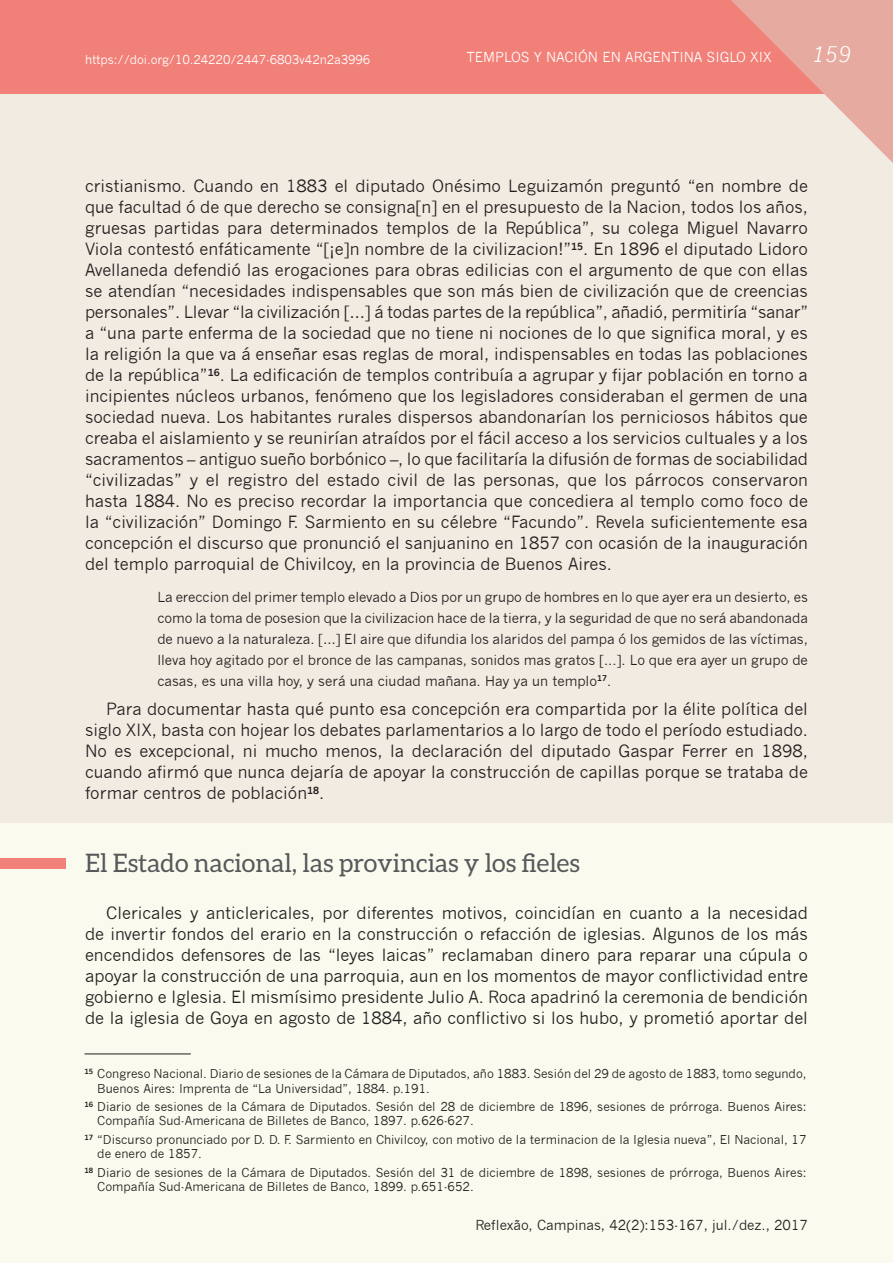
<style>
.page{position:relative;width:893px;height:1263px;background:#fff}
.page>*{position:absolute;margin:0;border:0;box-sizing:border-box;transform-origin:0 0}
.t1{font:25.5px "Aleo";color:#57585a}
.t2{font:italic 21px "News Gothic";color:#fff}
.t3{font:16.5px/21px "News Gothic";color:#231f20;text-align:justify}
.t4{font:13.5px/21px "News Gothic";color:#231f20;text-align:justify}
.t5{font:13.5px "News Gothic";color:#fff}
.t6{font:12px/14.2px "News Gothic";color:#231f20}
.t7{font:12px "News Gothic";letter-spacing:-.01em;color:#fff}
</style>
<div class="page">
<div style="left:0;top:0;width:893px;height:93px;background:#f18078"></div>
<svg style="left:723px;top:0;width:170px;height:170px"></svg>
<div style="left:1px;top:824px;width:892px;height:439px;background:#fbfaee"></div>
<hr style="left:85px;top:1053px;width:106px;height:1px;background:#231f20">
<div style="left:0;top:858px;width:66px;height:11px;background:#f18078"></div>
<p class="t7" style="left:85px;top:53px;width:287px">https://doi.org/10.24220/2447-6803v42n2a3996</p>
<p class="t5" style="left:466px;top:49px;width:307px">TEMPLOS Y NACIÓN EN ARGENTINA SIGLO XIX</p>
<p class="t2" style="left:812px;top:42px;width:41px">159</p>
<p class="t3" style="left:85px;top:176px;width:725px">cristianismo. Cuando en 1883 el diputado Onésimo Leguizamón preguntó “en nombre de que facultad ó de que derecho se consigna[n] en el presupuesto de la Nacion, todos los años, gruesas partidas para determinados templos de la República”, su colega Miguel Navarro Viola contestó enfáticamente “[¡e]n nombre de la civilizacion!”<sup>15</sup>. En 1896 el diputado Lidoro Avellaneda defendió las erogaciones para obras edilicias con el argumento de que con ellas se atendían “necesidades indispensables que son más bien de civilización que de creencias personales”. Llevar “la civilización […] á todas partes de la república”, añadió, permitiría “sanar” a “una parte enferma de la sociedad que no tiene ni nociones de lo que significa moral, y es la religión la que va á enseñar esas reglas de moral, indispensables en todas las poblaciones de la república”<sup>16</sup>. La edificación de templos contribuía a agrupar y fijar población en torno a incipientes núcleos urbanos, fenómeno que los legisladores consideraban el germen de una sociedad nueva. Los habitantes rurales dispersos abandonarían los perniciosos hábitos que creaba el aislamiento y se reunirían atraídos por el fácil acceso a los servicios cultuales y a los sacramentos – antiguo sueño borbónico –, lo que facilitaría la difusión de formas de sociabilidad “civilizadas” y el registro del estado civil de las personas, que los párrocos conservaron hasta 1884. No es preciso recordar la importancia que concediera al templo como foco de la “civilización” Domingo F. Sarmiento en su célebre “Facundo”. Revela suficientemente esa concepción el discurso que pronunció el sanjuanino en 1857 con ocasión de la inauguración del templo parroquial de Chivilcoy, en la provincia de Buenos Aires.</p>
<p class="t4" style="left:157px;top:586px;width:652px">La ereccion del primer templo elevado a Dios por un grupo de hombres en lo que ayer era un desierto, es como la toma de posesion que la civilizacion hace de la tierra, y la seguridad de que no será abandonada de nuevo a la naturaleza. […] El aire que difundia los alaridos del pampa ó los gemidos de las víctimas, lleva hoy agitado por el bronce de las campanas, sonidos mas gratos [...]. Lo que era ayer un grupo de casas, es una villa hoy, y será una ciudad mañana. Hay ya un templo<sup>17</sup>.</p>
<p class="t3" style="left:85px;top:699px;width:724px;text-indent:21px">Para documentar hasta qué punto esa concepción era compartida por la élite política del siglo XIX, basta con hojear los debates parlamentarios a lo largo de todo el período estudiado.<br>No es excepcional, ni mucho menos, la declaración del diputado Gaspar Ferrer en 1898, cuando afirmó que nunca dejaría de apoyar la construcción de capillas porque se trataba de formar centros de población<sup>18</sup>.</p>
<h1 class="t1" style="left:85px;top:849px;width:496px">El Estado nacional, las provincias y los fieles</h1>
<p class="t3" style="left:85px;top:902px;width:724px;text-indent:21px">Clericales y anticlericales, por diferentes motivos, coincidían en cuanto a la necesidad de invertir fondos del erario en la construcción o refacción de iglesias. Algunos de los más encendidos defensores de las “leyes laicas” reclamaban dinero para reparar una cúpula o apoyar la construcción de una parroquia, aun en los momentos de mayor conflictividad entre gobierno e Iglesia. El mismísimo presidente Julio A. Roca apadrinó la ceremonia de bendición de la iglesia de Goya en agosto de 1884, año conflictivo si los hubo, y prometió aportar del</p>
<p class="t6" style="left:97px;top:1067px;width:711px;text-indent:-13px"><sup>15</sup> Congreso Nacional. Diario de sesiones de la Cámara de Diputados, año 1883. Sesión del 29 de agosto de 1883, tomo segundo,<br>Buenos Aires: Imprenta de “La Universidad”, 1884. p.191.</p>
<p class="t6" style="left:97px;top:1100px;width:711px;text-indent:-13px"><sup>16</sup> Diario de sesiones de la Cámara de Diputados. Sesión del 28 de diciembre de 1896, sesiones de prórroga. Buenos Aires:<br>Compañía Sud-Americana de Billetes de Banco, 1897. p.626-627.</p>
<p class="t6" style="left:97px;top:1132px;width:711px;text-indent:-13px"><sup>17</sup> “Discurso pronunciado por D. D. F. Sarmiento en Chivilcoy, con motivo de la terminacion de la Iglesia nueva”, El Nacional, 17 de enero de 1857.</p>
<p class="t6" style="left:97px;top:1165px;width:711px;text-indent:-13px"><sup>18</sup> Diario de sesiones de la Cámara de Diputados. Sesión del 31 de diciembre de 1898, sesiones de prórroga, Buenos Aires:<br>Compañía Sud-Americana de Billetes de Banco, 1899. p.651-652.</p>
<p class="t4" style="left:475px;top:1215px;width:334px">Reflexão, Campinas, 42(2):153-167, jul./dez., 2017</p>
</div>
